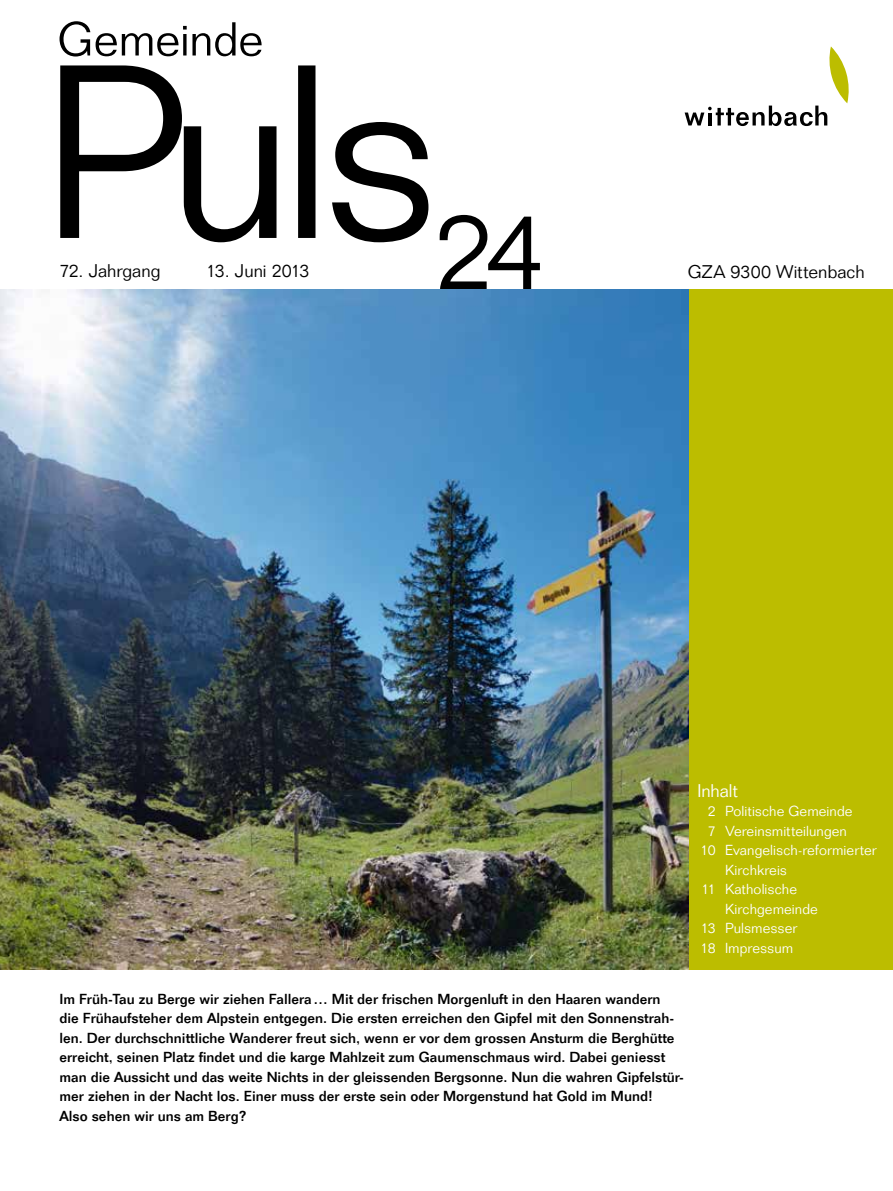
<style>
.page{position:relative;width:893px;height:1191px;background:#fff}
.page>*{position:absolute;margin:0;border:0;box-sizing:border-box;transform-origin:0 0}
.t1{font:300 108px "Folio";color:#000}
.t2{font:300 18px "Folio";color:#000}
.t3{font:300 18px "Folio";letter-spacing:-.005em;color:#fff}
.t4{font:500 14.25px/19.5px "Folio";color:#000}
.t5{font:300 14.25px "Folio";letter-spacing:.005em;color:#fff}
</style>
<div class="page">
<svg style="left:685px;top:46px;width:164px;height:80px"></svg>
<svg style="left:60px;top:65px;width:368px;height:177px"></svg>
<svg style="left:60px;top:21px;width:202px;height:35px"></svg>
<div style="left:689px;top:289px;width:204px;height:680px;background:#bcbd00"></div>
<img style="left:0;top:289px;width:689px;height:680px">
<h1 class="t1" style="left:434px;top:187px;width:113px">24</h1>
<p class="t2" style="left:60px;top:260px;width:102px">72. Jahrgang</p>
<p class="t2" style="left:206px;top:260px;width:105px">13. Juni 2013</p>
<p class="t2" style="left:688px;top:261px;width:179px">GZA 9300 Wittenbach</p>
<p class="t4" style="left:60px;top:988px;width:626px">Im Früh-Tau zu Berge wir ziehen Fallera… Mit der frischen Morgenluft in den Haaren wandern<br>die Frühaufsteher dem Alpstein entgegen. Die ersten erreichen den Gipfel mit den Sonnenstrah&shy;len. Der durchschnittliche Wanderer freut sich, wenn er vor dem grossen Ansturm die Berghütte erreicht, seinen Platz findet und die karge Mahlzeit zum Gaumenschmaus wird. Dabei geniesst man die Aussicht und das weite Nichts in der gleissenden Bergsonne. Nun die wahren Gipfelstür&shy;mer ziehen in der Nacht los. Einer muss der erste sein oder Morgenstund hat Gold im Mund!<br>Also sehen wir uns am Berg?</p>
<p class="t3" style="left:697px;top:779px;width:42px">Inhalt</p>
<p class="t5" style="left:708px;top:802px;width:146px">2 Politische Gemeinde</p>
<p class="t5" style="left:708px;top:822px;width:141px">7 Vereinsmitteilungen</p>
<p class="t5" style="left:700px;top:841px;width:178px">10 Evangelisch-reformierter</p>
<p class="t5" style="left:725px;top:861px;width:64px">Kirchkreis</p>
<p class="t5" style="left:701px;top:880px;width:97px">11 Katholische</p>
<p class="t5" style="left:725px;top:900px;width:94px">Kirchgemeinde</p>
<p class="t5" style="left:701px;top:919px;width:98px">13 Pulsmesser</p>
<p class="t5" style="left:701px;top:939px;width:94px">18 Impressum</p>
</div>
